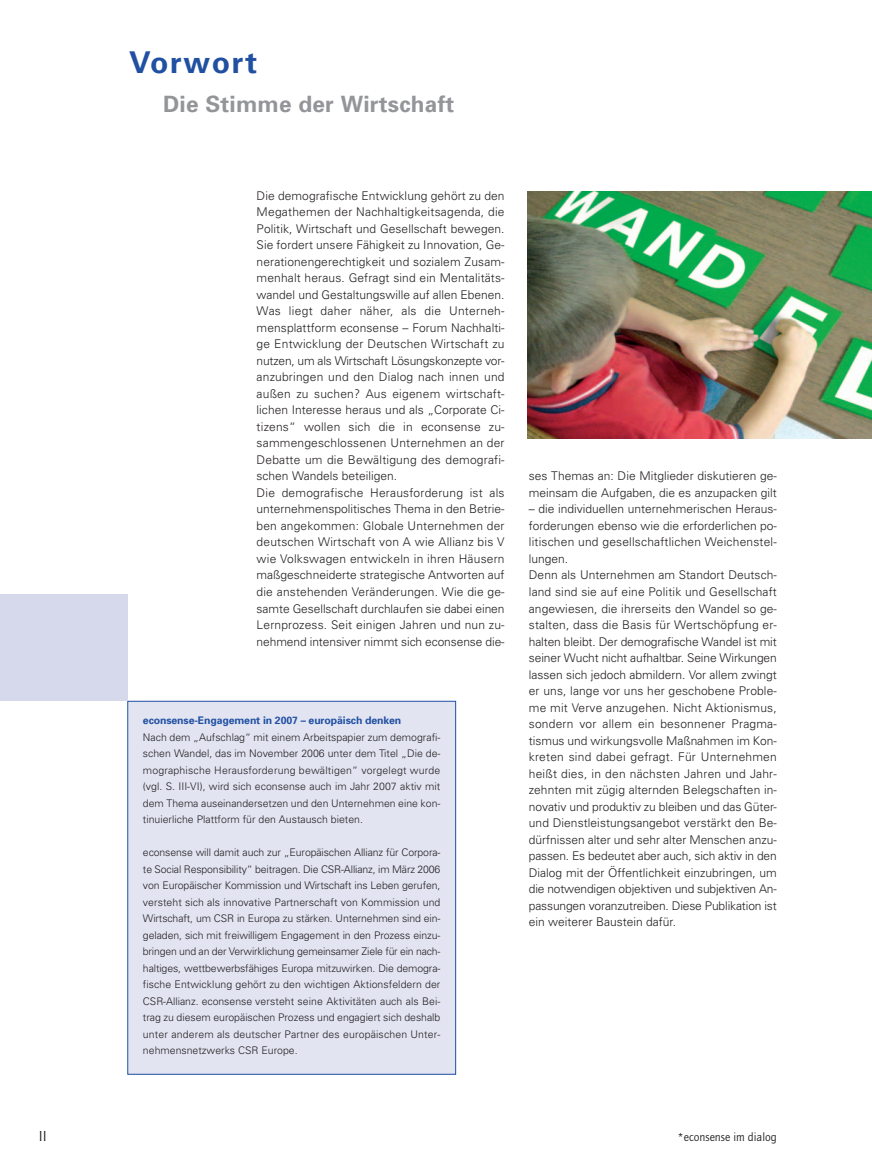
<style>
.page{position:relative;width:872px;height:1174px;background:#fff}
.page>*{position:absolute;margin:0;border:0;box-sizing:border-box;transform-origin:0 0}
.t1{font:700 30px "Univers";letter-spacing:.055em;color:#2150a2}
.t2{font:700 22.5px "Univers";letter-spacing:.01em;color:#939598}
.t3{font:15px "Quay Itc T";color:#231f20}
.t4{font:300 12px/16.5px "Univers";letter-spacing:.005em;color:#231f20}
.t5{font:12px "Quay Itc T";color:#231f20}
.t6{font:300 10.5px/16.5px "Univers";color:#231f20;text-align:justify}
.t7{font:700 10.5px "Univers";letter-spacing:-.01em;color:#2150a2}
</style>
<div class="page">
<div style="left:128px;top:701px;width:327px;height:373px;background:#e2e4f2"></div>
<div style="left:127px;top:701px;width:329px;height:373px;border:1px solid #2150a2"></div>
<div style="left:0;top:594px;width:127px;height:107px;background:#d6d8ec"></div>
<img style="left:527px;top:191px;width:345px;height:247px">
<p class="t3" style="left:39px;top:1129px;width:9px">II</p>
<h1 class="t1" style="left:129px;top:52px;width:130px">Vorwort</h1>
<h2 class="t2" style="left:163px;top:95px;width:293px">Die Stimme der Wirtschaft</h2>
<p class="t4" style="left:257px;top:188px;width:249px">Die demografische Entwicklung gehört zu den Megathemen der Nachhaltigkeitsagenda, die Politik, Wirtschaft und Gesellschaft bewegen.<br>Sie fordert unsere Fähigkeit zu Innovation, Ge&shy;nerationengerechtigkeit und sozialem Zusam&shy;menhalt heraus. Gefragt sind ein Mentalitäts&shy;wandel und Gestaltungswille auf allen Ebenen.<br>Was liegt daher näher, als die Unterneh&shy;mensplattform econsense – Forum Nachhalti&shy;ge Entwicklung der Deutschen Wirtschaft zu nutzen, um als Wirtschaft Lösungskonzepte vor&shy;anzubringen und den Dialog nach innen und außen zu suchen? Aus eigenem wirtschaft&shy;lichen Interesse heraus und als „Corporate Ci&shy;tizens“ wollen sich die in econsense zu&shy;sammengeschlossenen Unternehmen an der Debatte um die Bewältigung des demografi&shy;schen Wandels beteiligen.<br>Die demografische Herausforderung ist als unternehmenspolitisches Thema in den Betrie&shy;ben angekommen: Globale Unternehmen der deutschen Wirtschaft von A wie Allianz bis V wie Volkswagen entwickeln in ihren Häusern maßgeschneiderte strategische Antworten auf die anstehenden Veränderungen. Wie die ge&shy;samte Gesellschaft durchlaufen sie dabei einen Lernprozess. Seit einigen Jahren und nun zu&shy;nehmend intensiver nimmt sich econsense die-</p>
<p class="t7" style="left:143px;top:716px;width:260px">econsense-Engagement in 2007 – europäisch denken</p>
<p class="t6" style="left:143px;top:729px;width:299px">Nach dem „Aufschlag“ mit einem Arbeitspapier zum demografi&shy;schen Wandel, das im November 2006 unter dem Titel „Die de&shy;mographische Herausforderung bewältigen“ vorgelegt wurde (vgl. S. III-VI), wird sich econsense auch im Jahr 2007 aktiv mit dem Thema auseinandersetzen und den Unternehmen eine kon&shy;tinuierliche Plattform für den Austausch bieten.</p>
<p class="t6" style="left:143px;top:845px;width:299px">econsense will damit auch zur „Europäischen Allianz für Corpora&shy;te Social Responsibility“ beitragen. Die CSR-Allianz, im März 2006 von Europäischer Kommission und Wirtschaft ins Leben gerufen, versteht sich als innovative Partnerschaft von Kommission und Wirtschaft, um CSR in Europa zu stärken. Unternehmen sind ein&shy;geladen, sich mit freiwilligem Engagement in den Prozess einzu&shy;bringen und an der Verwirklichung gemeinsamer Ziele für ein nach&shy;haltiges, wettbewerbsfähiges Europa mitzuwirken. Die demogra&shy;fische Entwicklung gehört zu den wichtigen Aktionsfeldern der CSR-Allianz. econsense versteht seine Aktivitäten auch als Bei&shy;trag zu diesem europäischen Prozess und engagiert sich deshalb unter anderem als deutscher Partner des europäischen Unter&shy;nehmensnetzwerks CSR Europe.</p>
<p class="t4" style="left:529px;top:469px;width:249px">ses Themas an: Die Mitglieder diskutieren ge&shy;meinsam die Aufgaben, die es anzupacken gilt</p>
<p class="t4" style="left:529px;top:502px;width:249px">– die individuellen unternehmerischen Heraus&shy;forderungen ebenso wie die erforderlichen po&shy;litischen und gesellschaftlichen Weichenstel&shy;lungen.<br>Denn als Unternehmen am Standort Deutsch&shy;land sind sie auf eine Politik und Gesellschaft angewiesen, die ihrerseits den Wandel so ge&shy;stalten, dass die Basis für Wertschöpfung er&shy;halten bleibt. Der demografische Wandel ist mit seiner Wucht nicht aufhaltbar. Seine Wirkungen lassen sich jedoch abmildern. Vor allem zwingt er uns, lange vor uns her geschobene Proble&shy;me mit Verve anzugehen. Nicht Aktionismus, sondern vor allem ein besonnener Pragma&shy;tismus und wirkungsvolle Maßnahmen im Kon&shy;kreten sind dabei gefragt. Für Unternehmen heißt dies, in den nächsten Jahren und Jahr&shy;zehnten mit zügig alternden Belegschaften in&shy;novativ und produktiv zu bleiben und das Güter&shy;und Dienstleistungsangebot verstärkt den Be&shy;dürfnissen alter und sehr alter Menschen anzu&shy;passen. Es bedeutet aber auch, sich aktiv in den Dialog mit der Öffentlichkeit einzubringen, um die notwendigen objektiven und subjektiven An&shy;passungen voranzutreiben. Diese Publikation ist ein weiterer Baustein dafür.</p>
<p class="t5" style="left:677px;top:1131px;width:101px">*econsense im dialog</p>
</div>
